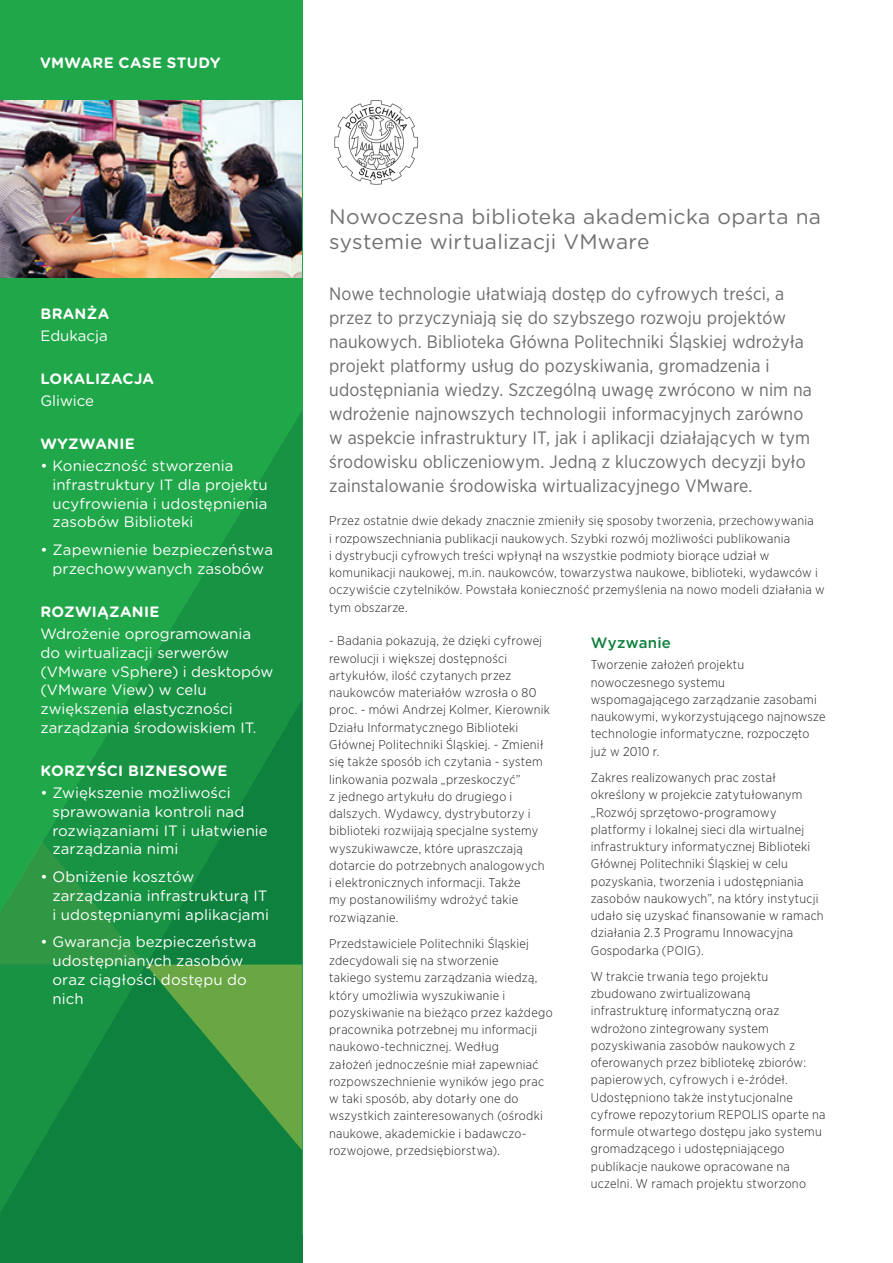
<style>
.page{position:relative;width:893px;height:1263px;background:#fff}
.page>*{position:absolute;margin:0;border:0;box-sizing:border-box;transform-origin:0 0}
.t1{font:21px/25.5px "Gotham Rounded";letter-spacing:.015em;color:#717074}
.t2{font:18px/24px "Gotham Narrow";letter-spacing:.005em;color:#6c6d70}
.t3{font:15px/18.8px "Gotham Rounded";color:#fff}
.t4{font:700 15px "Gotham Rounded";letter-spacing:.02em;color:#fff}
.t5{font:500 15px "Gotham";letter-spacing:.02em;color:#10803f}
.t6{font:300 12.75px/17.2px "Gotham Narrow";letter-spacing:.02em;color:#231f20}
</style>
<div class="page">
<div style="left:0;top:0;width:302px;height:1235px;background:#20a74a"></div>
<div style="left:0;top:1213px;width:302px;height:50px;background:#0f813e"></div>
<svg style="left:44px;top:412px;width:258px;height:429px"></svg>
<svg style="left:0;top:841px;width:302px;height:372px;background:#1f8d41"></svg>
<img style="left:0;top:101px;width:301px;height:176px">
<img style="left:334px;top:100px;width:85px;height:85px">
<p class="t4" style="left:40px;top:51px;width:182px">VMWARE CASE STUDY</p>
<p class="t4" style="left:40px;top:303px;width:70px">BRANŻA</p>
<p class="t3" style="left:40px;top:325px;width:69px">Edukacja</p>
<p class="t4" style="left:40px;top:368px;width:115px">LOKALIZACJA</p>
<p class="t3" style="left:40px;top:390px;width:55px">Gliwice</p>
<p class="t4" style="left:40px;top:433px;width:96px">WYZWANIE</p>
<p class="t3" style="left:52px;top:456px;width:217px;text-indent:-12px">• Konieczność stworzenia infrastruktury IT dla projektu ucyfrowienia i udostępnienia zasobów Biblioteki</p>
<p class="t3" style="left:40px;top:540px;width:234px;text-align:center">• Zapewnienie bezpieczeństwa przechowywanych zasobów</p>
<p class="t4" style="left:40px;top:601px;width:121px">ROZWIĄZANIE</p>
<p class="t3" style="left:40px;top:624px;width:235px">Wdrożenie oprogramowania do wirtualizacji serwerów (VMware vSphere) i desktopów (VMware View) w celu zwiększenia elastyczności zarządzania środowiskiem IT.</p>
<p class="t4" style="left:40px;top:760px;width:189px">KORZYŚCI BIZNESOWE</p>
<p class="t3" style="left:52px;top:783px;width:217px;text-indent:-12px">• Zwiększenie możliwości sprawowania kontroli nad rozwiązaniami IT i ułatwienie zarządzania nimi</p>
<p class="t3" style="left:52px;top:867px;width:218px;text-indent:-12px">• Obniżenie kosztów zarządzania infrastrukturą IT i udostępnianymi aplikacjami</p>
<p class="t3" style="left:52px;top:932px;width:205px;text-indent:-12px">• Gwarancja bezpieczeństwa udostępnianych zasobów oraz ciągłości dostępu do nich</p>
<h1 class="t1" style="left:329px;top:203px;width:493px">Nowoczesna biblioteka akademicka oparta na systemie wirtualizacji VMware</h1>
<p class="t2" style="left:329px;top:281px;width:484px">Nowe technologie ułatwiają dostęp do cyfrowych treści, a przez to przyczyniają się do szybszego rozwoju projektów naukowych. Biblioteka Główna Politechniki Śląskiej wdrożyła projekt platformy usług do pozyskiwania, gromadzenia i udostępniania wiedzy. Szczególną uwagę zwrócono w nim na wdrożenie najnowszych technologii informacyjnych zarówno w aspekcie infrastruktury IT, jak i aplikacji działających w tym środowisku obliczeniowym. Jedną z kluczowych decyzji było zainstalowanie środowiska wirtualizacyjnego VMware.</p>
<p class="t6" style="left:329px;top:512px;width:497px">Przez ostatnie dwie dekady znacznie zmieniły się sposoby tworzenia, przechowywania<br>i rozpowszechniania publikacji naukowych. Szybki rozwój możliwości publikowania<br>i dystrybucji cyfrowych treści wpłynął na wszystkie podmioty biorące udział w komunikacji naukowej, m.in. naukowców, towarzystwa naukowe, biblioteki, wydawców i oczywiście czytelników. Powstała konieczność przemyślenia na nowo modeli działania w tym obszarze.</p>
<p class="t6" style="left:329px;top:632px;width:222px">- Badania pokazują, że dzięki cyfrowej rewolucji i większej dostępności artykułów, ilość czytanych przez naukowców materiałów wzrosła o 80 proc. - mówi Andrzej Kolmer, Kierownik Działu Informatycznego Biblioteki Głównej Politechniki Śląskiej. - Zmienił się także sposób ich czytania - system linkowania pozwala „przeskoczyć”<br>z jednego artykułu do drugiego i dalszych. Wydawcy, dystrybutorzy i biblioteki rozwijają specjalne systemy wyszukiwawcze, które upraszczają dotarcie do potrzebnych analogowych i elektronicznych informacji. Także<br>my postanowiliśmy wdrożyć takie rozwiązanie.</p>
<p class="t6" style="left:329px;top:934px;width:225px">Przedstawiciele Politechniki Śląskiej zdecydowali się na stworzenie<br>takiego systemu zarządzania wiedzą, który umożliwia wyszukiwanie i pozyskiwanie na bieżąco przez każdego pracownika potrzebnej mu informacji naukowo-technicznej. Według<br>założeń jednocześnie miał zapewniać rozpowszechnienie wyników jego prac w taki sposób, aby dotarły one do wszystkich zainteresowanych (ośrodki naukowe, akademickie i badawczo&shy;rozwojowe, przedsiębiorstwa).</p>
<p class="t5" style="left:591px;top:633px;width:82px">Wyzwanie</p>
<p class="t6" style="left:591px;top:656px;width:236px">Tworzenie założeń projektu nowoczesnego systemu wspomagającego zarządzanie zasobami naukowymi, wykorzystującego najnowsze technologie informatyczne, rozpoczęto już w 2010 r.</p>
<p class="t6" style="left:591px;top:768px;width:234px">Zakres realizowanych prac został określony w projekcie zatytułowanym „Rozwój sprzętowo-programowy platformy i lokalnej sieci dla wirtualnej infrastruktury informatycznej Biblioteki Głównej Politechniki Śląskiej w celu pozyskania, tworzenia i udostępniania zasobów naukowych”, na który instytucji udało się uzyskać finansowanie w ramach działania 2.3 Programu Innowacyjna Gospodarka (POIG).</p>
<p class="t6" style="left:591px;top:967px;width:236px">W trakcie trwania tego projektu zbudowano zwirtualizowaną infrastrukturę informatyczną oraz wdrożono zintegrowany system pozyskiwania zasobów naukowych z oferowanych przez bibliotekę zbiorów: papierowych, cyfrowych i e-źródeł.<br>Udostępniono także instytucjonalne cyfrowe repozytorium REPOLIS oparte na formule otwartego dostępu jako systemu gromadzącego i udostępniającego publikacje naukowe opracowane na uczelni. W ramach projektu stworzono</p>
</div>
